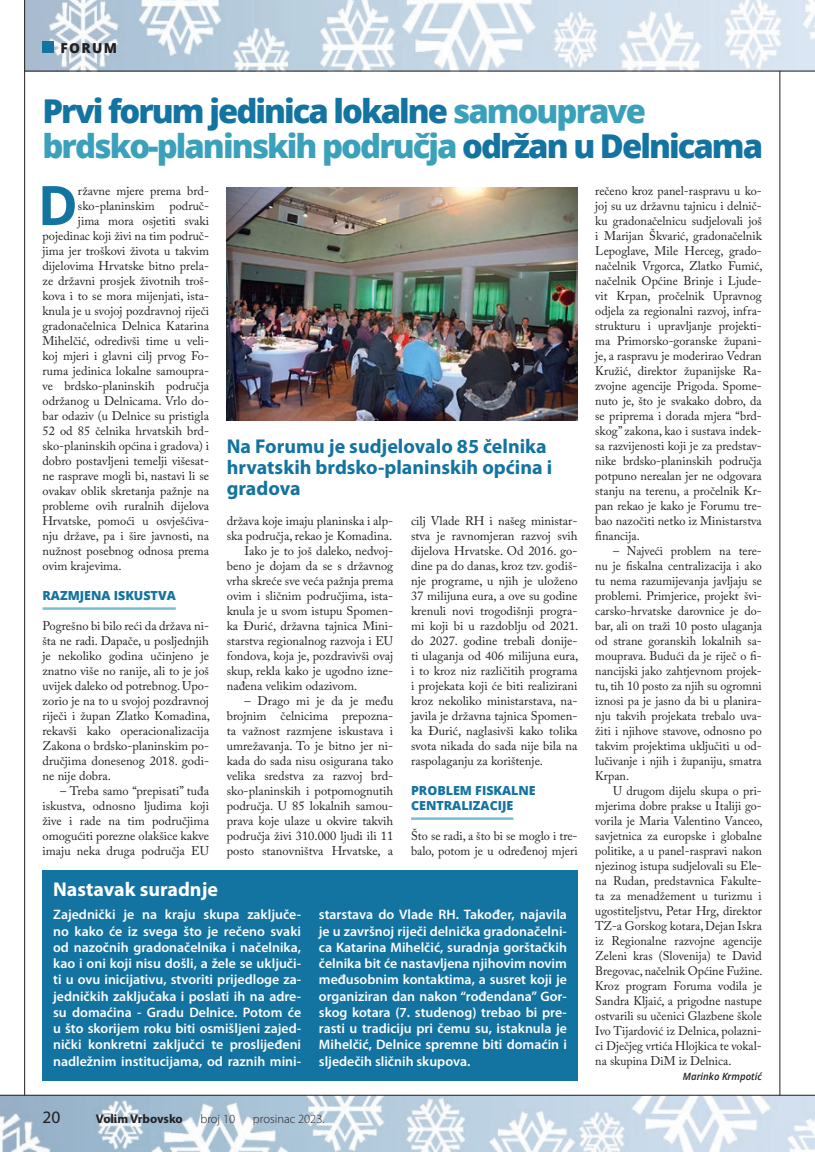
<style>
.page{position:relative;width:815px;height:1152px;background:#fff}
.page>*{position:absolute;margin:0;border:0;box-sizing:border-box;transform-origin:0 0}
.t1{font:700 54.5px "Open Sans";color:#1373a1}
.t2{font:800 32.75px/35.5px "Open Sans";letter-spacing:-.06em;color:#1373a1}
.t3{font:700 20px/21.2px "Myriad Pro";color:#1373a1}
.t4{font:700 20px "Myriad Pro";color:#fff}
.t5{font:17.5px "Myriad Pro";color:#231f20}
.t6{font:600 13.75px/16.2px "Myriad Pro";color:#fff;text-align:justify}
.t7{font:800 13.75px "Open Sans";letter-spacing:.1em;color:#231f20}
.t8{font:12.5px/15px "Adobe Caslon Pro";color:#231f20;text-align:justify}
.t9{font:800 12.5px/15px "Open Sans";color:#1373a1}
.t10{font:300 12.5px "Myriad Pro";color:#231f20}
.t11{font:700 12.5px "Myriad Pro";color:#231f20}
.t12{font:italic 600 10px "Open Sans";color:#231f20;scale:.96 1}
.s1{color:#3ba1bb}
</style>
<div class="page">
<img style="left:25px;top:0;width:790px;height:71px">
<img style="left:0;top:1096px;width:815px;height:56px">
<hr style="left:25px;top:71px;width:790px;height:1px;background:#231f20">
<hr style="left:24px;top:0;width:1px;height:1095px;background:#231f20">
<hr style="left:780px;top:71px;width:1px;height:1024px;background:#231f20">
<hr style="left:0;top:1095px;width:815px;height:1px;background:#231f20">
<div style="left:43px;top:42px;width:11px;height:11px;background:#1373a1"></div>
<hr style="left:43px;top:607px;width:133px;height:3px;background:#78bdd6">
<hr style="left:411px;top:817px;width:102px;height:3px;background:#78bdd6">
<div style="left:43px;top:870px;width:535px;height:211px;background:#1373a1"></div>
<img style="left:227px;top:188px;width:351px;height:232px">
<p class="t7" style="left:60px;top:37px;width:58px">FORUM</p>
<h2 class="t2" style="left:43px;top:91px;width:722px">Prvi forum jedinica lokalne <span class="s1">samouprave brdsko-planinskih područja</span> održan u Delnicama</h2>
<h1 class="t1" style="left:38px;top:167px;width:42px">D</h1>
<p class="t8" style="left:78px;top:183px;width:133px">ržavne mjere prema brd-</p>
<p class="t8" style="left:78px;top:198px;width:133px">sko-planinskim područ-</p>
<p class="t8" style="left:78px;top:213px;width:133px">jima mora osjetiti svaki</p>
<p class="t8" style="left:43px;top:228px;width:168px">pojedinac koji živi na tim područ-</p>
<p class="t8" style="left:43px;top:243px;width:168px">jima jer troškovi života u takvim</p>
<p class="t8" style="left:43px;top:258px;width:168px">dijelovima Hrvatske bitno prela-</p>
<p class="t8" style="left:43px;top:273px;width:168px">ze državni prosjek životnih troš-</p>
<p class="t8" style="left:43px;top:288px;width:168px">kova i to se mora mijenjati, ista-</p>
<p class="t8" style="left:43px;top:303px;width:168px">knula je u svojoj pozdravnoj riječi</p>
<p class="t8" style="left:43px;top:318px;width:168px">gradonačelnica Delnica Katarina</p>
<p class="t8" style="left:43px;top:333px;width:168px">Mihelčić, odredivši time u veli-</p>
<p class="t8" style="left:43px;top:348px;width:168px">koj mjeri i glavni cilj prvog Fo-</p>
<p class="t8" style="left:43px;top:363px;width:168px">ruma jedinica lokalne samoupra-</p>
<p class="t8" style="left:43px;top:378px;width:168px">ve brdsko-planinskih područja</p>
<p class="t8" style="left:43px;top:393px;width:168px">održanog u Delnicama. Vrlo do-</p>
<p class="t8" style="left:43px;top:408px;width:168px">bar odaziv (u Delnice su pristigla</p>
<p class="t8" style="left:43px;top:423px;width:168px">52 od 85 čelnika hrvatskih brd-</p>
<p class="t8" style="left:43px;top:438px;width:168px">sko-planinskih općina i gradova) i</p>
<p class="t8" style="left:43px;top:453px;width:168px">dobro postavljeni temelji višesat-</p>
<p class="t8" style="left:43px;top:468px;width:168px">ne rasprave mogli bi, nastavi li se</p>
<p class="t8" style="left:43px;top:483px;width:168px">ovakav oblik skretanja pažnje na</p>
<p class="t8" style="left:43px;top:498px;width:168px">probleme ovih ruralnih dijelova</p>
<p class="t8" style="left:43px;top:513px;width:168px">Hrvatske, pomoći u osvješćiva-</p>
<p class="t8" style="left:43px;top:528px;width:168px">nju države, pa i šire javnosti, na</p>
<p class="t8" style="left:43px;top:543px;width:168px">nužnost posebnog odnosa prema</p>
<p class="t8" style="left:43px;top:558px;width:81px">ovim krajevima.</p>
<p class="t9" style="left:43px;top:587px;width:135px">RAZMJENA ISKUSTVA</p>
<p class="t8" style="left:43px;top:618px;width:169px">Pogrešno bi bilo reći da država ni&shy;šta ne radi. Dapače, u posljednjih je nekoliko godina učinjeno je znatno više no ranije, ali to je još uvijek daleko od potrebnog. Upo&shy;zorio je na to u svojoj pozdravnoj riječi i župan Zlatko Komadina, rekavši kako operacionalizacija Zakona o brdsko-planinskim po&shy;dručjima donesenog 2018. godi&shy;ne nije dobra.</p>
<p class="t8" style="left:43px;top:783px;width:168px;text-indent:18px">– Treba samo “prepisati” tuđa iskustva, odnosno ljudima koji žive i rade na tim područjima omogućiti porezne olakšice kakve imaju neka druga područja EU</p>
<h3 class="t3" style="left:227px;top:435px;width:327px">Na Forumu je sudjelovalo 85 čelnika hrvatskih brdsko-planinskih općina i gradova</h3>
<p class="t8" style="left:227px;top:513px;width:168px">država koje imaju planinska i alp-</p>
<p class="t8" style="left:227px;top:528px;width:167px">ska područja, rekao je Komadina.</p>
<p class="t8" style="left:244px;top:543px;width:150px">Iako je to još daleko, nedvoj-</p>
<p class="t8" style="left:227px;top:558px;width:168px">beno je dojam da se s državnog</p>
<p class="t8" style="left:227px;top:573px;width:168px">vrha skreće sve veća pažnja prema</p>
<p class="t8" style="left:227px;top:588px;width:168px">ovim i sličnim područjima, ista-</p>
<p class="t8" style="left:227px;top:603px;width:168px">knula je u svom istupu Spomen-</p>
<p class="t8" style="left:227px;top:618px;width:168px">ka Đurić, državna tajnica Mini-</p>
<p class="t8" style="left:227px;top:633px;width:168px">starstva regionalnog razvoja i EU</p>
<p class="t8" style="left:227px;top:648px;width:168px">fondova, koja je, pozdravivši ovaj</p>
<p class="t8" style="left:227px;top:663px;width:168px">skup, rekla kako je ugodno izne-</p>
<p class="t8" style="left:227px;top:678px;width:132px">nađena velikim odazivom.</p>
<p class="t8" style="left:227px;top:693px;width:168px;text-indent:18px">– Drago mi je da je među brojnim čelnicima prepozna&shy;ta važnost razmjene iskustava i umrežavanja. To je bitno jer ni&shy;kada do sada nisu osigurana tako velika sredstva za razvoj brd&shy;sko-planinskih i potpomognutih područja. U 85 lokalnih samou&shy;prava koje ulaze u okvire takvih područja živi 310.000 ljudi ili 11 posto stanovništva Hrvatske, a</p>
<p class="t8" style="left:411px;top:513px;width:169px">cilj Vlade RH i našeg ministar&shy;stva je ravnomjeran razvoj svih dijelova Hrvatske. Od 2016. go&shy;dine pa do danas, kroz tzv. godiš&shy;nje programe, u njih je uloženo 37 milijuna eura, a ove su godine krenuli novi trogodišnji progra&shy;mi koji bi u razdoblju od 2021. do 2027. godine trebali donije&shy;ti ulaganja od 406 milijuna eura, i to kroz niz različitih programa i projekata koji će biti realizirani kroz nekoliko ministarstava, na&shy;javila je državna tajnica Spomen&shy;ka Đurić, naglasivši kako tolika svota nikada do sada nije bila na raspolaganju za korištenje.</p>
<p class="t9" style="left:411px;top:782px;width:126px">PROBLEM FISKALNE<br>CENTRALIZACIJE</p>
<p class="t8" style="left:411px;top:828px;width:168px">Što se radi, a što bi se moglo i tre&shy;balo, potom je u određenoj mjeri</p>
<h3 class="t4" style="left:53px;top:878px;width:166px">Nastavak suradnje</h3>
<p class="t6" style="left:53px;top:906px;width:250px">Zajednički je na kraju skupa zaključe&shy;no kako će iz svega što je rečeno svaki od nazočnih gradonačelnika i načelnika, kao i oni koji nisu došli, a žele se uključi&shy;ti u ovu inicijativu, stvoriti prijedloge za&shy;jedničkih zaključaka i poslati ih na adre&shy;su domaćina - Gradu Delnice. Potom će u što skorijem roku biti osmišljeni zajed&shy;nički konkretni zaključci te proslijeđeni nadležnim institucijama, od raznih mini-</p>
<p class="t6" style="left:319px;top:906px;width:250px">starstava do Vlade RH. Također, najavila je u završnoj riječi delnička gradonačelni&shy;ca Katarina Mihelčić, suradnja gorštačkih čelnika bit će nastavljena njihovim novim međusobnim kontaktima, a susret koji je organiziran dan nakon “rođendana” Gor&shy;skog kotara (7. studenog) trebao bi pre&shy;rasti u tradiciju pri čemu su, istaknula je Mihelčić, Delnice spremne biti domaćin i sljedečih sličnih skupova.</p>
<h3 class="t5" style="left:43px;top:1107px;width:19px">20</h3>
<p class="t11" style="left:96px;top:1111px;width:88px">Volim Vrbovsko</p>
<p class="t10" style="left:201px;top:1111px;width:36px">broj 10</p>
<p class="t10" style="left:253px;top:1111px;width:73px">prosinac 2023.</p>
<p class="t8" style="left:595px;top:183px;width:169px">rečeno kroz panel-raspravu u ko&shy;joj su uz državnu tajnicu i delnič&shy;ku gradonačelnicu sudjelovali još i Marijan Škvarić, gradonačelnik Lepoglave, Mile Herceg, grado&shy;načelnik Vrgorca, Zlatko Fumić, načelnik Općine Brinje i Ljude&shy;vit Krpan, pročelnik Upravnog odjela za regionalni razvoj, infra&shy;strukturu i upravljanje projekti&shy;ma Primorsko-goranske župani&shy;je, a raspravu je moderirao Vedran Kružić, direktor županijske Ra&shy;zvojne agencije Prigoda. Spome&shy;nuto je, što je svakako dobro, da se priprema i dorada mjera “brd&shy;skog” zakona, kao i sustava indek&shy;sa razvijenosti koji je za predstav&shy;nike brdsko-planinskih područja potpuno nerealan jer ne odgovara stanju na terenu, a pročelnik Kr&shy;pan rekao je kako je Forumu tre&shy;bao nazočiti netko iz Ministarstva financija.</p>
<p class="t8" style="left:595px;top:543px;width:168px;text-indent:18px">– Najveći problem na tere&shy;nu je fiskalna centralizacija i ako tu nema razumijevanja javljaju se problemi. Primjerice, projekt švi&shy;carsko-hrvatske darovnice je do&shy;bar, ali on traži 10 posto ulaganja od strane goranskih lokalnih sa&shy;mouprava. Budući da je riječ o fi&shy;nancijski jako zahtjevnom projek&shy;tu, tih 10 posto za njih su ogromni iznosi pa je jasno da bi u planira&shy;nju takvih projekata trebalo uva&shy;žiti i njihove stavove, odnosno po takvim projektima uključiti u od&shy;lučivanje i njih i županiju, smatra Krpan.</p>
<p class="t8" style="left:595px;top:783px;width:169px;text-indent:18px">U drugom dijelu skupa o pri&shy;mjerima dobre prakse u Italiji go&shy;vorila je Maria Valentino Vanceo, savjetnica za europske i globalne politike, a u panel-raspravi nakon njezinog istupa sudjelovali su Ele&shy;na Rudan, predstavnica Fakulte&shy;ta za menadžement u turizmu i ugostiteljstvu, Petar Hrg, direktor TZ-a Gorskog kotara, Dejan Iskra iz Regionalne razvojne agencije Zeleni kras (Slovenija) te David Bregovac, načelnik Općine Fužine.<br>Kroz program Foruma vodila je Sandra Kljaić, a prigodne nastupe ostvarili su učenici Glazbene škole Ivo Tijardović iz Delnica, polazni&shy;ci Dječjeg vrtića Hlojkica te vokal&shy;na skupina DiM iz Delnica.</p>
<p class="t12" style="left:683px;top:1070px;width:84px">Marinko Krmpotić</p>
</div>
